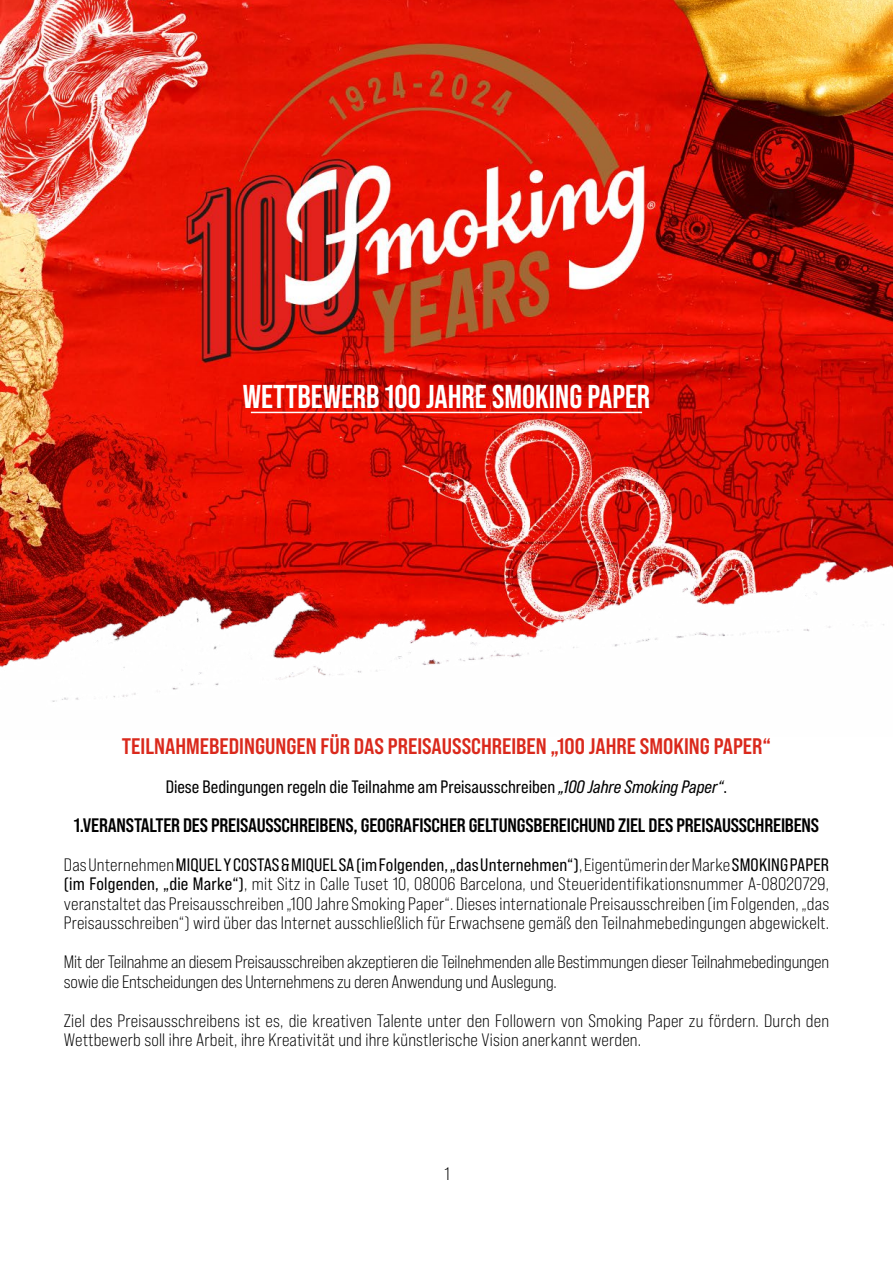
<style>
.page{position:relative;width:893px;height:1263px;background:#fff}
.page>*{position:absolute;margin:0;border:0;box-sizing:border-box;transform-origin:0 0}
.t1{font:700 33px "Bebas Neue Pro";color:#fff}
.t2{font:22.5px "Bebas Neue Pro Sm E Bd";color:#da291c}
.t3{font:19.5px "Bebas Neue Pro Sm E Bd";letter-spacing:-.01em;color:#000}
.t4{font:18px/19.5px "Bebas Neue Pro Sm E Bk";letter-spacing:.005em;color:#000}
.t5{font:18px "Bebas Neue Pro Sm E Rg";color:#000}
.s1{font-family:"Bebas Neue Pro Sm E It"}
.s2{font-family:"Bebas Neue Pro Sm E Bk"}
.s3{font-family:"Bebas Neue Pro Sm E Rg"}
</style>
<div class="page">
<img style="left:0;top:0;width:893px;height:702px">
<hr style="left:251px;top:412px;width:391px;height:1px;background:#fff">
<h1 class="t1" style="left:243px;top:378px;width:409px">WETTBEWERB 100 JAHRE SMOKING PAPER</h1>
<p class="t2" style="left:122px;top:733px;width:651px">TEILNAHMEBEDINGUNGEN FÜR DAS PREISAUSSCHREIBEN „100 JAHRE SMOKING PAPER“</p>
<p class="t5" style="left:166px;top:776px;width:563px">Diese Bedingungen regeln die Teilnahme am Preisausschreiben <span class="s1">„100 Jahre Smoking Paper“</span>.</p>
<p class="t3" style="left:74px;top:813px;width:747px">1.VERANSTALTER DES PREISAUSSCHREIBENS, GEOGRAFISCHER GELTUNGSBEREICHUND ZIEL DES PREISAUSSCHREIBENS</p>
<p class="t5" style="left:64px;top:854px;width:767px"><span class="s2">Das Unternehmen</span> MIQUEL Y COSTAS &amp; MIQUEL SA (im Folgenden, „das Unternehmen“)<span class="s2">, Eigentümerin der Marke</span> SMOKING PAPER</p>
<p class="t4" style="left:64px;top:874px;width:767px;text-align:justify"><span class="s3">(im Folgenden, „die Marke“)</span>, mit Sitz in Calle Tuset 10, 08006 Barcelona, und Steueridentifikationsnummer A-08020729, veranstaltet das Preisausschreiben „100 Jahre Smoking Paper“. Dieses internationale Preisausschreiben (im Folgenden, „das Preisausschreiben“) wird über das Internet ausschließlich für Erwachsene gemäß den Teilnahmebedingungen abgewickelt.</p>
<p class="t4" style="left:64px;top:952px;width:767px">Mit der Teilnahme an diesem Preisausschreiben akzeptieren die Teilnehmenden alle Bestimmungen dieser Teilnahmebedingungen sowie die Entscheidungen des Unternehmens zu deren Anwendung und Auslegung.</p>
<p class="t4" style="left:64px;top:1011px;width:767px">Ziel des Preisausschreibens ist es, die kreativen Talente unter den Followern von Smoking Paper zu fördern. Durch den<br>Wettbewerb soll ihre Arbeit, ihre Kreativität und ihre künstlerische Vision anerkannt werden.</p>
<p class="t4" style="left:444px;top:1164px;width:7px">1</p>
</div>
